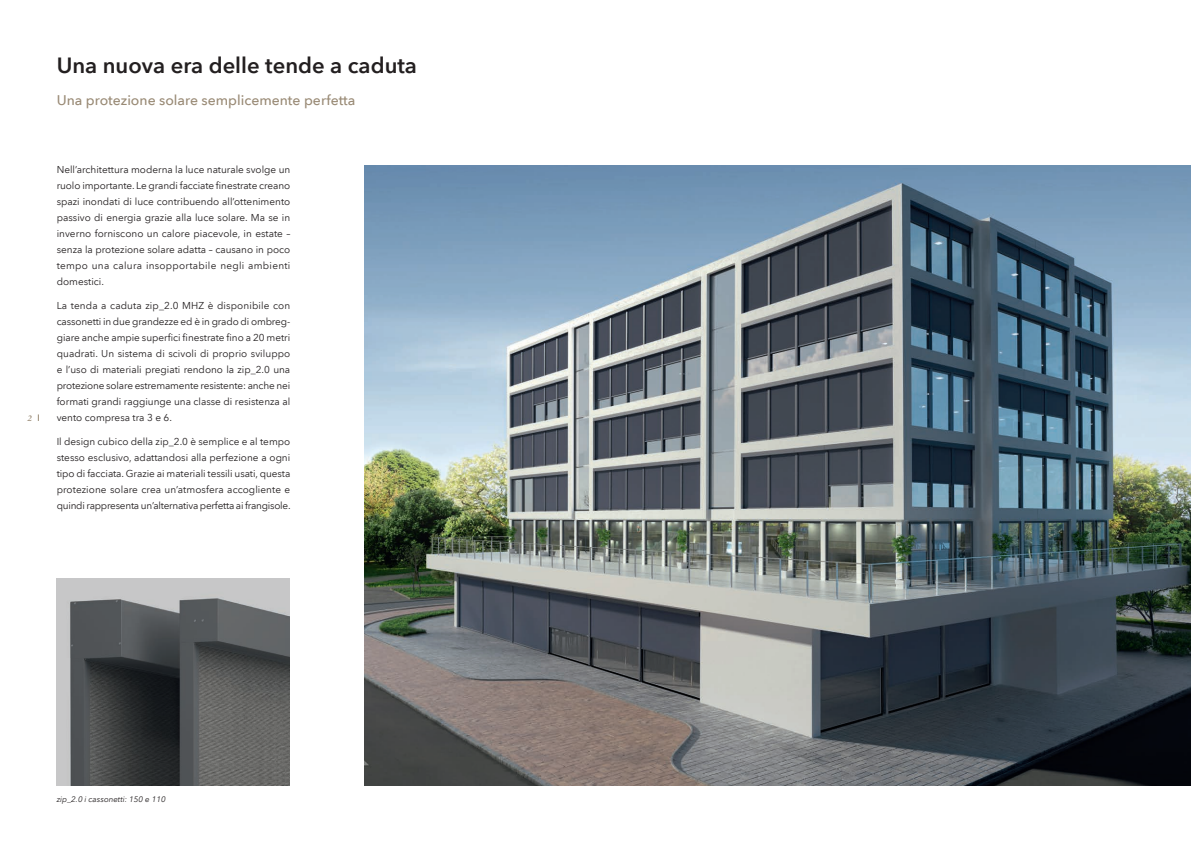
<style>
.page{position:relative;width:1191px;height:842px;background:#fff}
.page>*{position:absolute;margin:0;border:0;box-sizing:border-box;transform-origin:0 0}
.t1{font:600 22px "Avenir Next LT Com";color:#231f20}
.t2{font:500 14px "Avenir Next LT Com";color:#998a75}
.t3{font:10px/16px "Avenir Next LT Com";color:#231f20;text-align:justify}
.t4{font:italic 600 9px "Garamond Premr Pro";color:#998a75}
.t5{font:italic 8px "Avenir Next LT Com";color:#231f20}
</style>
<div class="page">
<img style="left:364px;top:166px;width:827px;height:619px">
<img style="left:56px;top:578px;width:234px;height:207px">
<p class="t4" style="left:28px;top:413px;width:6px">2</p>
<h1 class="t1" style="left:57px;top:52px;width:362px">Una nuova era delle tende a caduta</h1>
<h2 class="t2" style="left:57px;top:92px;width:300px">Una protezione solare semplicemente perfetta</h2>
<p class="t3" style="left:57px;top:162px;width:235px">Nell’architettura moderna la luce naturale svolge un ruolo importante. Le grandi facciate finestrate creano spazi inondati di luce contribuendo all’ottenimento passivo di energia grazie alla luce solare. Ma se in inverno forniscono un calore piacevole, in estate – senza la protezione solare adatta – causano in poco tempo una calura insopportabile negli ambienti domestici.</p>
<p class="t3" style="left:57px;top:298px;width:235px">La tenda a caduta zip_2.0 MHZ è disponibile con cassonetti in due grandezze ed è in grado di ombreg&shy;giare anche ampie superfici finestrate fino a 20 metri quadrati. Un sistema di scivoli di proprio sviluppo e l’uso di materiali pregiati rendono la zip_2.0 una protezione solare estremamente resistente: anche nei formati grandi raggiunge una classe di resistenza al vento compresa tra 3 e 6.</p>
<p class="t3" style="left:57px;top:434px;width:235px">Il design cubico della zip_2.0 è semplice e al tempo stesso esclusivo, adattandosi alla perfezione a ogni tipo di facciata. Grazie ai materiali tessili usati, questa protezione solare crea un’atmosfera accogliente e quindi rappresenta un’alternativa perfetta ai frangisole.</p>
<p class="t5" style="left:57px;top:795px;width:110px">zip_2.0 i cassonetti: 150 e 110</p>
</div>
